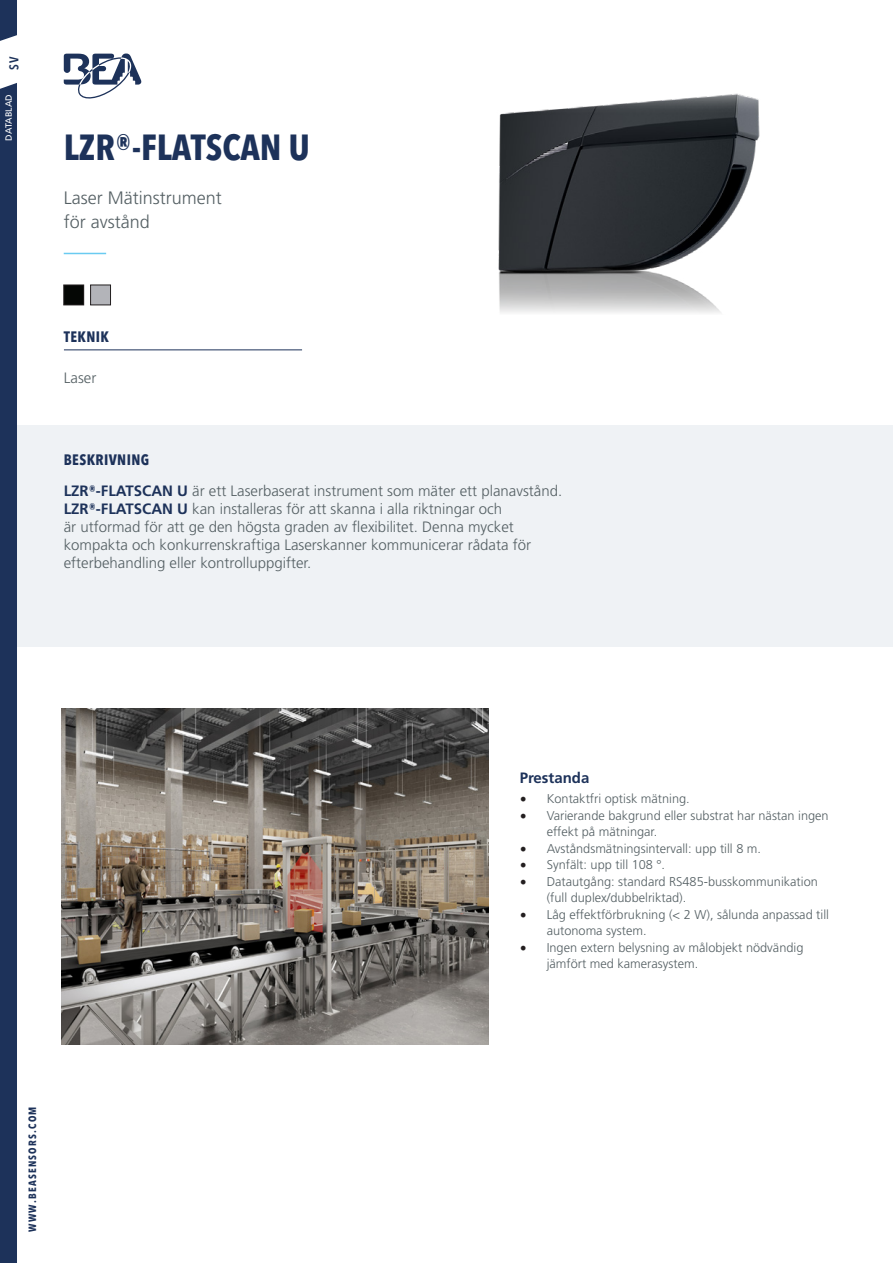
<style>
.page{position:relative;width:893px;height:1263px;background:#fff}
.page>*{position:absolute;margin:0;border:0;box-sizing:border-box;transform-origin:0 0}
.t1{font:700 condensed 36px "Avenir Next LT Pro";color:#1d325a}
.Subtitle_paragraph{font:300 18px/24px "Frutiger LT Std";color:#545f63}
.Main_paragraph_style{font:300 15px/18px "Frutiger LT Std";color:#545f63}
.Main_paragraph_style-2{font:700 condensed 15px "Avenir Next LT Pro";letter-spacing:.025em;color:#1d325a}
.t2{font:700 15px "Frutiger LT Std";color:#1d325a}
.Section_underline{font:700 condensed 15px "Avenir Next LT Pro";letter-spacing:.025em;color:#1d325a}
.t3{font:300 12.75px/16.5px "Frutiger LT Std";color:#545f63}
.t4{font:600 12.75px "Avenir Next Condensed";color:#1d325a}
.t5{font:700 condensed 10.5px "Avenir Next LT Pro";letter-spacing:.12em;color:#1d325a}
.t6{font:9px "Frutiger LT Std";color:#fff}
.s1{font-weight:700;color:#1d325a}
.s2{font-family:"Avenir Next LT Pro";font-weight:700;font-stretch:condensed;color:#1d325a}
.s3{font-family:"Minion Pro";font-weight:400;font-size:18px;color:#231f20}
</style>
<div class="page">
<div style="left:17px;top:425px;width:876px;height:221px;background:#eff2f5"></div>
<div style="left:0;top:83px;width:17px;height:1180px;background:#1d325a"></div>
<svg style="left:0;top:0;width:17px;height:41px"></svg>
<svg style="left:64px;top:54px;width:77px;height:45px"></svg>
<div style="left:64px;top:285px;width:20px;height:20px;background:#050705"></div>
<div style="left:63px;top:285px;width:21px;height:20px;border:1px solid #231f20"></div>
<div style="left:91px;top:285px;width:20px;height:20px;background:#b3b4b9"></div>
<div style="left:90px;top:285px;width:21px;height:20px;border:1px solid #231f20"></div>
<img style="left:498px;top:93px;width:262px;height:220px">
<img style="left:61px;top:709px;width:428px;height:336px">
<hr style="left:64px;top:253px;width:42px;height:1px;background:#6acbf1">
<hr style="left:64px;top:349px;width:238px;height:1px;background:#1d325a">
<p class="t4" style="left:3px;top:70px;width:15px;rotate:-90deg">SV</p>
<p class="t6" style="left:4px;top:141px;width:48px;rotate:-90deg">DATABLAD</p>
<p class="t1" style="left:64px;top:126px;width:247px">LZR®-FLATSCAN U</p>
<p class="Subtitle_paragraph" style="left:64px;top:186px;width:159px">Laser Mätinstrument för avstånd</p>
<p class="Section_underline" style="left:64px;top:327px;width:47px">TEKNIK</p>
<p class="Main_paragraph_style" style="left:64px;top:369px;width:34px">Laser</p>
<p class="Main_paragraph_style-2" style="left:64px;top:451px;width:87px">BESKRIVNING</p>
<p class="Main_paragraph_style" style="left:64px;top:482px;width:500px"><span class="s1">LZR</span><span class="s2">®</span><span class="s1">-FLATSCAN U</span> är ett Laserbaserat instrument som mäter ett planavstånd.<br><span class="s1">LZR</span><span class="s2">®</span><span class="s1">-FLATSCAN U</span> kan installeras för att skanna i alla riktningar och<br>är utformad för att ge den högsta graden av flexibilitet. Denna mycket kompakta och konkurrenskraftiga Laserskanner kommunicerar rådata för efterbehandling eller kontrolluppgifter.</p>
<p class="t5" style="left:26px;top:1232px;width:127px;rotate:-90deg">WWW.BEASENSORS.COM</p>
<p class="t2" style="left:520px;top:769px;width:71px">Prestanda</p>
<p class="t3" style="left:520px;top:791px;width:172px"><span class="s3">•</span> Kontaktfri optisk mätning.</p>
<p class="t3" style="left:547px;top:807px;width:283px;text-indent:-27px"><span class="s3">•</span> Varierande bakgrund eller substrat har nästan ingen effekt på mätningar.</p>
<p class="t3" style="left:520px;top:840px;width:243px"><span class="s3">•</span> Avståndsmätningsintervall: upp till 8 m.</p>
<p class="t3" style="left:520px;top:857px;width:147px"><span class="s3">•</span> Synfält: upp till 108 °.</p>
<p class="t3" style="left:547px;top:873px;width:273px;text-indent:-27px"><span class="s3">•</span> Datautgång: standard RS485-busskommunikation (full duplex/dubbelriktad).</p>
<p class="t3" style="left:547px;top:906px;width:284px;text-indent:-27px"><span class="s3">•</span> Låg effektförbrukning (&lt; 2 W), sålunda anpassad till autonoma system.</p>
<p class="t3" style="left:547px;top:939px;width:258px;text-indent:-27px"><span class="s3">•</span> Ingen extern belysning av målobjekt nödvändig jämfört med kamerasystem.</p>
</div>
